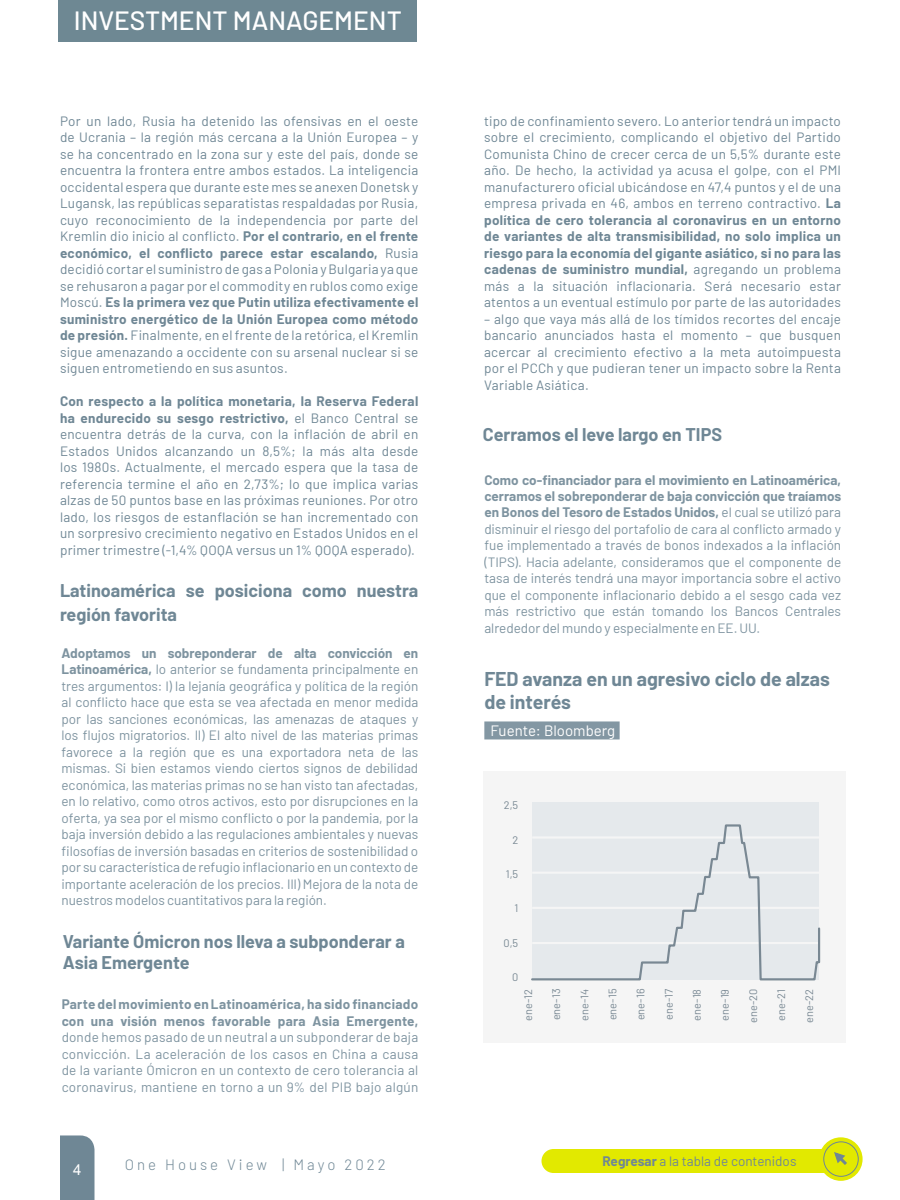
<style>
.page{position:relative;width:900px;height:1200px;background:#fff}
.page>*{position:absolute;margin:0;border:0;box-sizing:border-box;transform-origin:0 0}
.t1{font:500 26.4px "Barlow";color:#fff}
.t2{font:700 19.5px/22.5px "Barlow";color:#6f8795}
.t3{font:700 18px/24px "Barlow";color:#6f8795}
.t4{font:300 15px "Barlow";letter-spacing:.2em;color:#6f8795}
.t5{font:15px "Barlow";color:#fff}
.t6{font:15px "Arial";color:#fff}
.t7{font:13.5px/16.5px "Barlow";letter-spacing:.015em;color:#6f8795;text-align:justify}
.t8{font:700 13.5px/16.5px "Barlow";letter-spacing:.02em;color:#6f8795}
.t9{font:10.95px "Barlow";letter-spacing:.005em;color:#768692}
.s1{font-weight:700}
</style>
<div class="page">
<div style="left:483px;top:772px;width:362px;height:271px;background:linear-gradient(to right,#eef0f1,#e9ebed)"></div>
<div style="left:484px;top:721px;width:136px;height:18px;background:#8397a3"></div>
<div style="left:58px;top:0;width:359px;height:41px;background:#6e8893"></div>
<div style="left:542px;top:1149px;width:319px;height:24px;background:#e2e900;border-radius:12px"></div>
<svg style="left:819px;top:1137px;width:44px;height:44px"></svg>
<svg style="left:832px;top:1150px;width:18px;height:18px"></svg>
<div style="left:823px;top:1141px;width:36px;height:36px;border:1px solid #6f8795;border-radius:50%"></div>
<div style="left:60px;top:1135px;width:34px;height:65px;background:#6f8795"></div>
<h1 class="t1" style="left:74px;top:2px;width:330px">INVESTMENT MANAGEMENT</h1>
<p class="t7" style="left:60px;top:112px;width:360px">Por un lado, Rusia ha detenido las ofensivas en el oeste de Ucrania – la región más cercana a la Unión Europea – y se ha concentrado en la zona sur y este del país, donde se encuentra la frontera entre ambos estados. La inteligencia occidental espera que durante este mes se anexen Donetsk y Lugansk, las repúblicas separatistas respaldadas por Rusia, cuyo reconocimiento de la independencia por parte del Kremlin dio inicio al conflicto. <span class="s1">Por el contrario, en el frente económico, el conflicto parece estar escalando,</span> Rusia decidió cortar el suministro de gas a Polonia y Bulgaria ya que se rehusaron a pagar por el commodity en rublos como exige Moscú. <span class="s1">Es la primera vez que Putin utiliza efectivamente el suministro energético de la Unión Europea como método de presión.</span> Finalmente, en el frente de la retórica, el Kremlin sigue amenazando a occidente con su arsenal nuclear si se siguen entrometiendo en sus asuntos.</p>
<p class="t7" style="left:60px;top:392px;width:360px"><span class="s1">Con respecto a la política monetaria, la Reserva Federal ha endurecido su sesgo restrictivo,</span> el Banco Central se encuentra detrás de la curva, con la inflación de abril en Estados Unidos alcanzando un 8,5%; la más alta desde los 1980s. Actualmente, el mercado espera que la tasa de referencia termine el año en 2,73%; lo que implica varias alzas de 50 puntos base en las próximas reuniones. Por otro lado, los riesgos de estanflación se han incrementado con un sorpresivo crecimiento negativo en Estados Unidos en el primer trimestre (-1,4% QOQA versus un 1% QOQA esperado).</p>
<h3 class="t3" style="left:60px;top:577px;width:360px">Latinoamérica se posiciona como nuestra región favorita</h3>
<p class="t7" style="left:62px;top:644px;width:358px"><span class="s1">Adoptamos un sobreponderar de alta convicción en Latinoamérica,</span> lo anterior se fundamenta principalmente en tres argumentos: I) la lejanía geográfica y política de la región al conflicto hace que esta se vea afectada en menor medida por las sanciones económicas, las amenazas de ataques y los flujos migratorios. II) El alto nivel de las materias primas favorece a la región que es una exportadora neta de las mismas. Si bien estamos viendo ciertos signos de debilidad económica, las materias primas no se han visto tan afectadas, en lo relativo, como otros activos, esto por disrupciones en la oferta, ya sea por el mismo conflicto o por la pandemia, por la baja inversión debido a las regulaciones ambientales y nuevas filosofías de inversión basadas en criterios de sostenibilidad o por su característica de refugio inflacionario en un contexto de importante aceleración de los precios. III) Mejora de la nota de nuestros modelos cuantitativos para la región.</p>
<h3 class="t3" style="left:63px;top:930px;width:344px;line-height:21px">Variante Ómicron nos lleva a subponderar a<br>Asia Emergente</h3>
<p class="t8" style="left:62px;top:995px;width:358px">Parte del movimiento en Latinoamérica, ha sido financiado con una visión menos favorable para Asia Emergente,</p>
<p class="t7" style="left:62px;top:1028px;width:358px">donde hemos pasado de un neutral a un subponderar de baja convicción. La aceleración de los casos en China a causa de la variante Ómicron en un contexto de cero tolerancia al coronavirus, mantiene en torno a un 9% del PIB bajo algún</p>
<p class="t7" style="left:484px;top:112px;width:358px">tipo de confinamiento severo. Lo anterior tendrá un impacto sobre el crecimiento, complicando el objetivo del Partido Comunista Chino de crecer cerca de un 5,5% durante este año. De hecho, la actividad ya acusa el golpe, con el PMI manufacturero oficial ubicándose en 47,4 puntos y el de una empresa privada en 46, ambos en terreno contractivo. <span class="s1">La política de cero tolerancia al coronavirus en un entorno de variantes de alta transmisibilidad, no solo implica un riesgo para la economía del gigante asiático, si no para las cadenas de suministro mundial,</span> agregando un problema más a la situación inflacionaria. Será necesario estar atentos a un eventual estímulo por parte de las autoridades</p>
<p class="t7" style="left:484px;top:310px;width:358px">– algo que vaya más allá de los tímidos recortes del encaje bancario anunciados hasta el momento – que busquen acercar al crecimiento efectivo a la meta autoimpuesta por el PCCh y que pudieran tener un impacto sobre la Renta Variable Asiática.</p>
<h3 class="t3" style="left:483px;top:421px;width:241px">Cerramos el leve largo en TIPS</h3>
<p class="t7" style="left:484px;top:470px;width:358px"><span class="s1">Como co-financiador para el movimiento en Latinoamérica, cerramos el sobreponderar de baja convicción que traíamos en Bonos del Tesoro de Estados Unidos,</span> el cual se utilizó para disminuir el riesgo del portafolio de cara al conflicto armado y fue implementado a través de bonos indexados a la inflación (TIPS). Hacia adelante, consideramos que el componente de tasa de interés tendrá una mayor importancia sobre el activo que el componente inflacionario debido a el sesgo cada vez más restrictivo que están tomando los Bancos Centrales alrededor del mundo y especialmente en EE. UU.</p>
<h2 class="t2" style="left:484px;top:666px;width:347px">FED avanza en un agresivo ciclo de alzas de interés</h2>
<p class="t5" style="left:490px;top:720px;width:126px">Fuente: Bloomberg</p>
<p class="t9" style="left:504px;top:798px;width:16px">2,5</p>
<p class="t9" style="left:512px;top:832px;width:7px">2</p>
<p class="t9" style="left:506px;top:866px;width:14px">1,5</p>
<p class="t9" style="left:514px;top:901px;width:5px">1</p>
<p class="t9" style="left:503px;top:935px;width:16px">0,5</p>
<p class="t9" style="left:512px;top:969px;width:8px">0</p>
<p class="t9" style="left:520px;top:1021px;width:33px;rotate:-90deg">ene-12</p>
<p class="t9" style="left:548px;top:1020px;width:33px;rotate:-90deg">ene-13</p>
<p class="t9" style="left:576px;top:1021px;width:34px;rotate:-90deg">ene-14</p>
<p class="t9" style="left:605px;top:1020px;width:33px;rotate:-90deg">ene-15</p>
<p class="t9" style="left:633px;top:1020px;width:33px;rotate:-90deg">ene-16</p>
<p class="t9" style="left:661px;top:1020px;width:33px;rotate:-90deg">ene-17</p>
<p class="t9" style="left:689px;top:1021px;width:33px;rotate:-90deg">ene-18</p>
<p class="t9" style="left:717px;top:1021px;width:33px;rotate:-90deg">ene-19</p>
<p class="t9" style="left:745px;top:1023px;width:36px;rotate:-90deg">ene-20</p>
<p class="t9" style="left:773px;top:1021px;width:33px;rotate:-90deg">ene-21</p>
<p class="t9" style="left:801px;top:1023px;width:35px;rotate:-90deg">ene-22</p>
<p class="t6" style="left:73px;top:1160px;width:10px">4</p>
<p class="t4" style="left:125px;top:1154px;width:262px">One House View | Mayo 2022</p>
<p class="t7" style="left:602px;top:1151px;width:196px"><span class="s1">Regresar</span> a la tabla de contenidos</p>
</div>
